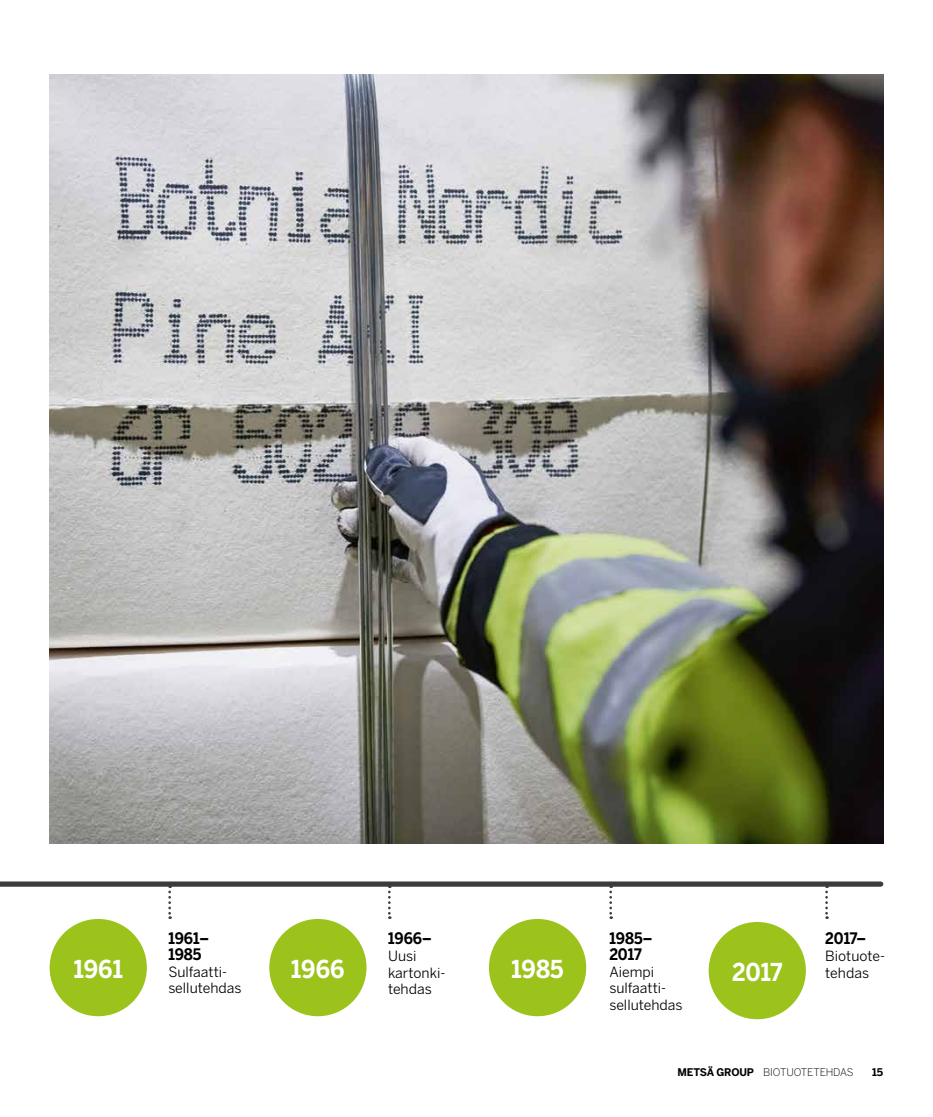
<style>
.page{position:relative;width:933px;height:1117px;background:#fff}
.page>*{position:absolute;margin:0;border:0;box-sizing:border-box;transform-origin:0 0}
.t1{font:700 24.5px "Benton Sans";color:#fff;scale:.9 1}
.t2{font:700 15.75px/15.8px "Benton Sans";letter-spacing:-.005em;color:#000;scale:.9 1}
.t3{font:14px/16.8px "Benton Sans";color:#000}
.t4{font:300 10.5px "Benton Sans";letter-spacing:-.015em;color:#000}
.t5{font:700 10.5px "Benton Sans";color:#000}
.s1{font-weight:700}
</style>
<div class="page">
<div style="left:0;top:881px;width:880px;height:5px;background:#3c3c3b"></div>
<div style="left:50px;top:918px;width:97px;height:97px;background:#9bc31c;border-radius:49px"></div>
<svg style="left:168px;top:886px;width:3px;height:32px"></svg>
<div style="left:269px;top:918px;width:97px;height:97px;background:#9bc31c;border-radius:49px"></div>
<svg style="left:388px;top:886px;width:2px;height:32px"></svg>
<div style="left:489px;top:918px;width:97px;height:97px;background:#9bc31c;border-radius:49px"></div>
<svg style="left:609px;top:886px;width:3px;height:32px"></svg>
<div style="left:708px;top:921px;width:98px;height:97px;background:#9bc31c;border-radius:49px"></div>
<svg style="left:825px;top:886px;width:3px;height:32px"></svg>
<img style="left:50px;top:74px;width:833px;height:769px">
<h1 class="t1" style="left:74px;top:954px;width:56px">1961</h1>
<p class="t2" style="left:168px;top:929px;width:47px">1961–<br>1985</p>
<p class="t3" style="left:168px;top:962px;width:75px">Sulfaatti&shy;sellutehdas</p>
<h1 class="t1" style="left:291px;top:954px;width:61px">1966</h1>
<p class="t2" style="left:388px;top:929px;width:50px">1966–</p>
<p class="t3" style="left:388px;top:946px;width:59px">Uusi kartonki&shy;tehdas</p>
<h1 class="t1" style="left:511px;top:954px;width:60px">1985</h1>
<p class="t2" style="left:609px;top:929px;width:49px">1985–<br>2017</p>
<p class="t3" style="left:609px;top:962px;width:75px">Aiempi sulfaatti&shy;sellutehdas</p>
<h1 class="t1" style="left:732px;top:957px;width:57px">2017</h1>
<p class="t2" style="left:825px;top:929px;width:47px">2017–</p>
<p class="t3" style="left:825px;top:946px;width:61px">Biotuote&shy;tehdas</p>
<p class="t4" style="left:677px;top:1065px;width:178px"><span class="s1">METSÄ GROUP</span> BIOTUOTETEHDAS</p>
<p class="t5" style="left:872px;top:1065px;width:13px">15</p>
</div>
